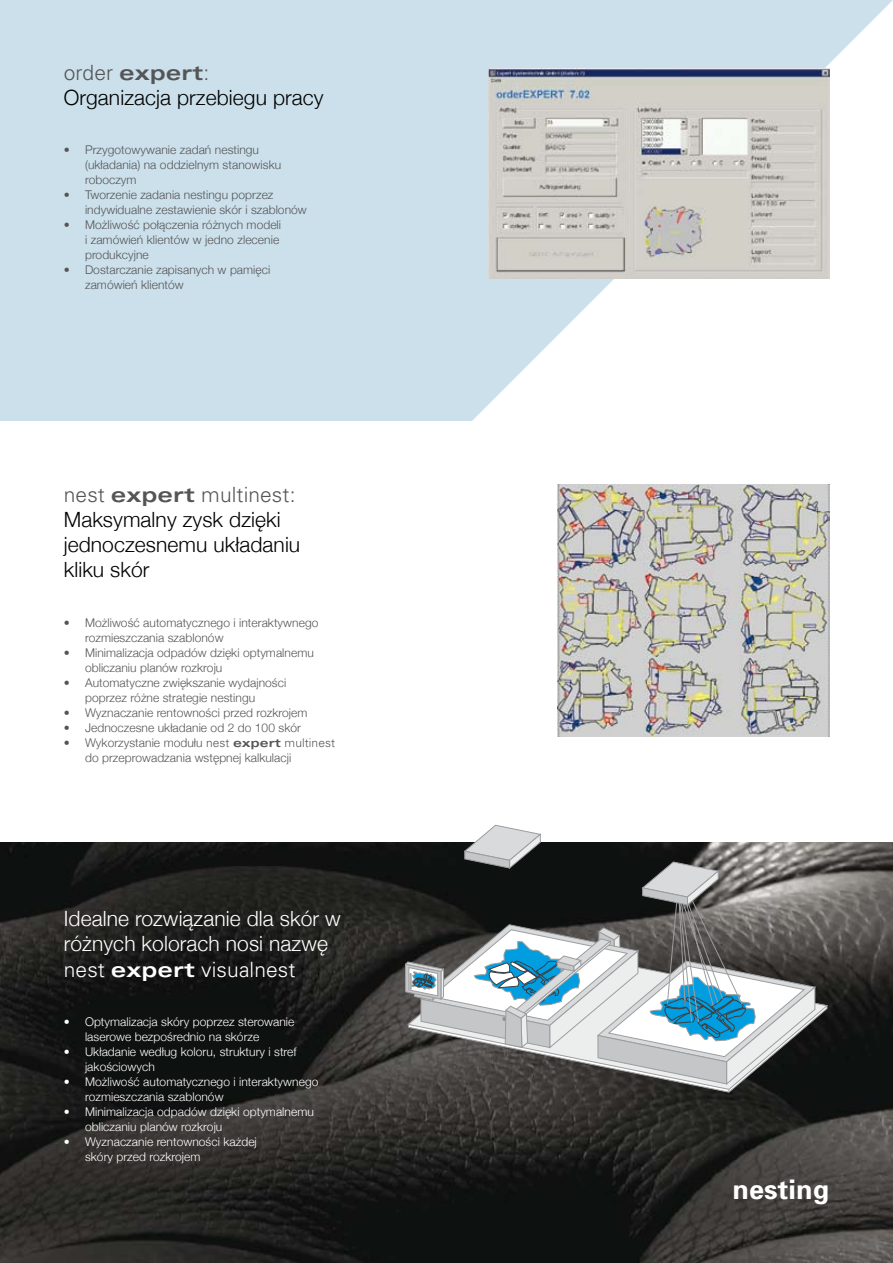
<style>
.page{position:relative;width:893px;height:1263px;background:#fff}
.page>*{position:absolute;margin:0;border:0;box-sizing:border-box;transform-origin:0 0}
.t1{font:700 27px "Univers";letter-spacing:.005em;color:#fff}
.t2{font:300 21px/25.2px "Helvetica Neue";letter-spacing:.005em;color:#000}
.t3{font:300 21px/25.2px "Helvetica Neue";letter-spacing:.005em;color:#fff}
.t4{font:300 21px "Univers";letter-spacing:.005em;color:#555557}
.t5{font:300 21px "Univers";letter-spacing:.005em;color:#fff}
.t6{font:300 12px/15px "Helvetica Neue";letter-spacing:.005em;color:#555557}
.t7{font:300 12px/15px "Helvetica Neue";letter-spacing:.005em;color:#fff}
.s1{font-weight:700;font-stretch:expanded}
.s2{font-family:"Univers"}
.s3{font-family:"Univers";font-weight:700;font-stretch:expanded}
</style>
<div class="page">
<div style="left:0;top:0;width:893px;height:421px;background:#cbe0eb"></div>
<svg style="left:472px;top:0;width:421px;height:421px;fill:#fff"></svg>
<img style="left:0;top:842px;width:893px;height:421px">
<img style="left:557px;top:484px;width:272px;height:253px">
<svg style="left:815px;top:940px;width:13px;height:150px;background:#2c2c2a"></svg>
<svg style="left:405px;top:825px;width:410px;height:267px"></svg>
<img style="left:489px;top:69px;width:340px;height:210px">
<h2 class="t4" style="left:64px;top:60px;width:147px">order <span class="s1">expert</span>:</h2>
<h2 class="t2" style="left:64px;top:85px;width:261px">Organizacja przebiegu pracy</h2>
<p class="t6" style="left:85px;top:142px;width:198px;text-indent:-21px">• Przygotowywanie zadań nestingu (układania) na oddzielnym stanowisku roboczym</p>
<p class="t6" style="left:85px;top:187px;width:223px;text-indent:-21px">• Tworzenie zadania nestingu poprzez indywidualne zestawienie skór i szablonów</p>
<p class="t6" style="left:85px;top:217px;width:198px;text-indent:-21px">• Możliwość połączenia różnych modeli i zamówień klientów w jedno zlecenie produkcyjne</p>
<p class="t6" style="left:85px;top:262px;width:187px;text-indent:-21px">• Dostarczanie zapisanych w pamięci zamówień klientów</p>
<h2 class="t4" style="left:64px;top:481px;width:233px">nest <span class="s1">expert</span> multinest:</h2>
<h2 class="t2" style="left:64px;top:506px;width:238px">Maksymalny zysk dzięki jednoczesnemu układaniu kliku skór</h2>
<p class="t6" style="left:85px;top:615px;width:235px;text-indent:-21px">• Możliwość automatycznego i interaktywnego rozmieszczania szablonów</p>
<p class="t6" style="left:85px;top:645px;width:230px;text-indent:-21px">• Minimalizacja odpadów dzięki optymalnemu obliczaniu planów rozkroju</p>
<p class="t6" style="left:85px;top:675px;width:203px;text-indent:-21px">• Automatyczne zwiększanie wydajności poprzez różne strategie nestingu</p>
<p class="t6" style="left:64px;top:705px;width:245px">• Wyznaczanie rentowności przed rozkrojem</p>
<p class="t6" style="left:64px;top:720px;width:239px">• Jednoczesne układanie od 2 do 100 skór</p>
<p class="t6" style="left:85px;top:735px;width:252px;text-indent:-21px">• Wykorzystanie modułu <span class="s2">nest</span> <span class="s3">expert</span> <span class="s2">multinest </span>do przeprowadzania wstępnej kalkulacji</p>
<h2 class="t3" style="left:64px;top:905px;width:278px">Idealne rozwiązanie dla skór w różnych kolorach nosi nazwę</h2>
<h2 class="t5" style="left:64px;top:956px;width:233px">nest <span class="s1">expert</span> visualnest</h2>
<p class="t7" style="left:85px;top:1014px;width:211px;text-indent:-21px">• Optymalizacja skóry poprzez sterowanie laserowe bezpośrednio na skórze</p>
<p class="t7" style="left:85px;top:1044px;width:213px;text-indent:-21px">• Układanie według koloru, struktury i stref jakościowych</p>
<p class="t7" style="left:85px;top:1074px;width:235px;text-indent:-21px">• Możliwość automatycznego i interaktywnego rozmieszczania szablonów</p>
<p class="t7" style="left:85px;top:1104px;width:230px;text-indent:-21px">• Minimalizacja odpadów dzięki optymalnemu obliczaniu planów rozkroju</p>
<p class="t7" style="left:85px;top:1134px;width:173px;text-indent:-21px">• Wyznaczanie rentowności każdej skóry przed rozkrojem</p>
<h1 class="t1" style="left:732px;top:1173px;width:98px">nesting</h1>
</div>
